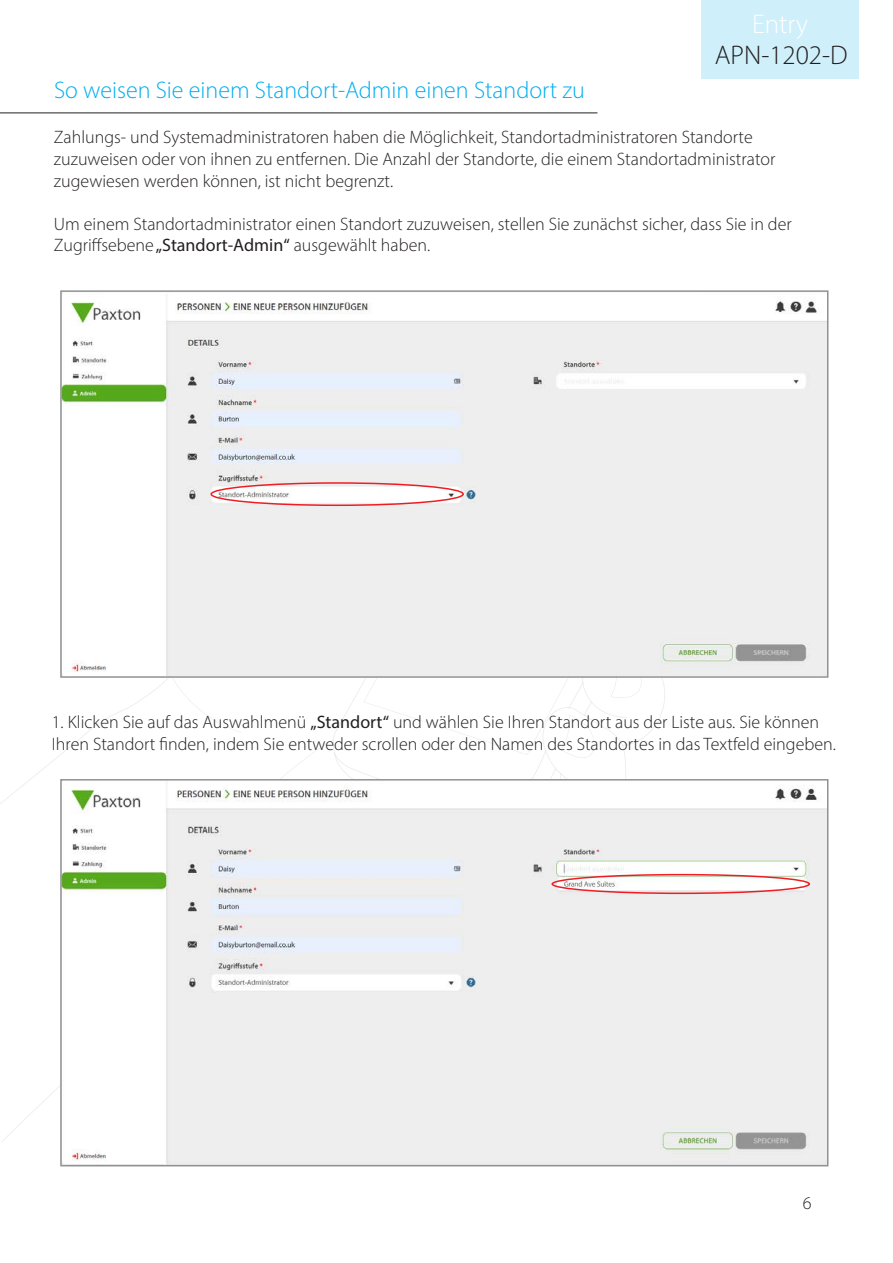
<style>
.page{position:relative;width:893px;height:1263px;background:#fff}
.page>*{position:absolute;margin:0;border:0;box-sizing:border-box;transform-origin:0 0}
.t1{font:300 27px "Myriad Pro";color:#231f20}
.t2{font:300 27px "Myriad Pro";color:#fff}
.Section_title{font:300 24px "Myriad Pro";color:#00aeef}
.Text_-_bold_title{font:300 18px/21.6px "Myriad Pro";color:#231f20}
.s1{font-weight:400}
</style>
<div class="page">
<div style="left:702px;top:0;width:157px;height:79px;background:#cfeffb"></div>
<img style="left:63px;top:295px;width:762px;height:380px">
<div style="left:60px;top:290px;width:768px;height:388px;border:2px solid #8f9194"></div>
<div style="left:210px;top:482px;width:254px;height:24px;border:2px solid #ee1d23;border-radius:50%"></div>
<img style="left:63px;top:783px;width:762px;height:380px">
<div style="left:60px;top:779px;width:768px;height:387px;border:2px solid #8f9194"></div>
<div style="left:551px;top:874px;width:259px;height:20px;border:2px solid #ee1d23;border-radius:50%"></div>
<hr style="left:0;top:113px;width:597px;height:1px;background:#231f20">
<h1 class="t2" style="left:752px;top:8px;width:58px">Entry</h1>
<h1 class="t1" style="left:715px;top:39px;width:134px">APN-1202-D</h1>
<p class="Section_title" style="left:54px;top:76px;width:532px">So weisen Sie einem Standort-Admin einen Standort zu</p>
<p class="Text_-_bold_title" style="left:54px;top:126px;width:723px">Zahlungs- und Systemadministratoren haben die Möglichkeit, Standortadministratoren Standorte zuzuweisen oder von ihnen zu entfernen. Die Anzahl der Standorte, die einem Standortadministrator zugewiesen werden können, ist nicht begrenzt.</p>
<p class="Text_-_bold_title" style="left:54px;top:213px;width:739px">Um einem Standortadministrator einen Standort zuzuweisen, stellen Sie zunächst sicher, dass Sie in der<br>Zugriffsebene <span class="s1">„Standort-Admin“</span> ausgewählt haben.</p>
<p class="Text_-_bold_title" style="left:52px;top:711px;width:785px">1. Klicken Sie auf das Auswahlmenü <span class="s1">„Standort“</span> und wählen Sie Ihren Standort aus der Liste aus. Sie können<br>Ihren Standort finden, indem Sie entweder scrollen oder den Namen des Standortes in das Textfeld eingeben.</p>
<p class="Text_-_bold_title" style="left:803px;top:1192px;width:10px">6</p>
</div>
